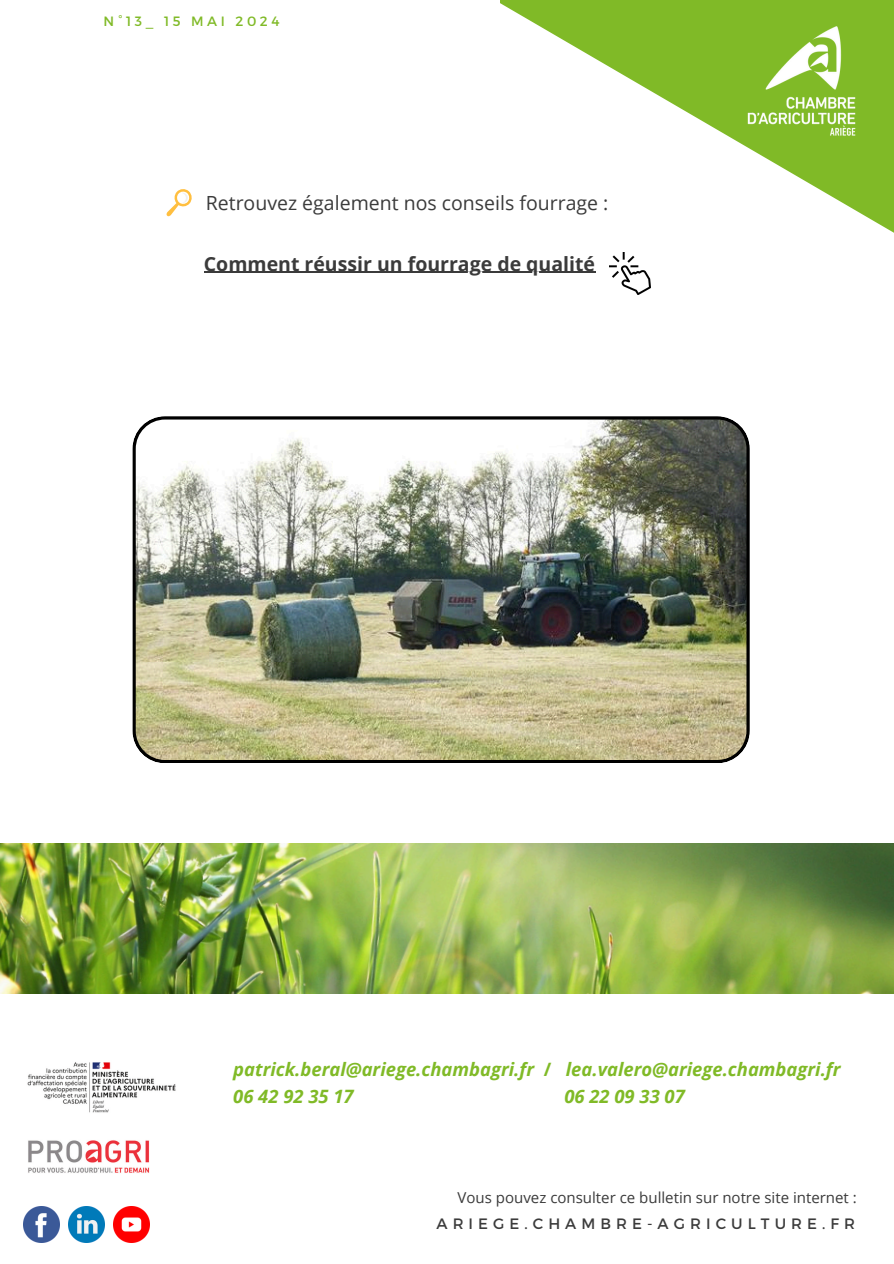
<style>
.page{position:relative;width:894px;height:1264px;background:#fff}
.page>*{position:absolute;margin:0;border:0;box-sizing:border-box;transform-origin:0 0}
.t1{font:19.5px "Open Sans";color:#3b3b3b}
.t2{font:700 19.5px "Open Sans";color:#3b3b3b}
.t3{font:italic 700 18.45px/27px "Open Sans";color:#80ba27}
.t4{font:15px "Open Sans";color:#3b3b3b}
.t5{font:15px "Montserrat";letter-spacing:.335em;color:#3b3b3b}
.t6{font:13.5px "Montserrat";letter-spacing:.265em;color:#80ba27}
.s1{font-style:normal}
</style>
<div class="page">
<svg style="left:499px;top:0;width:394px;height:289px"></svg>
<div style="left:650px;top:0;width:243px;height:142px;background:#80ba27"></div>
<img style="left:735px;top:26px;width:132px;height:122px">
<img style="left:28px;top:1140px;width:122px;height:33px">
<img style="left:27px;top:1062px;width:149px;height:51px">
<img style="left:114px;top:1206px;width:36px;height:36px">
<img style="left:23px;top:1206px;width:36px;height:36px">
<img style="left:69px;top:1206px;width:36px;height:36px">
<img style="left:0;top:843px;width:893px;height:150px">
<hr style="left:204px;top:272px;width:391px;height:1px;background:#3b3b3b">
<svg style="left:166px;top:189px;width:26px;height:28px"></svg>
<img style="left:609px;top:252px;width:41px;height:42px">
<img style="left:132px;top:416px;width:617px;height:346px">
<h3 class="t6" style="left:104px;top:13px;width:177px">N°13_ 15 MAI 2024</h3>
<p class="t1" style="left:206px;top:189px;width:404px">Retrouvez également nos conseils fourrage :</p>
<p class="t2" style="left:204px;top:250px;width:392px">Comment réussir un fourrage de qualité</p>
<h4 class="t3" style="left:233px;top:1055px;width:608px">patrick.beral@ariege.chambagri.fr <span class="s1">/</span> lea.valero@ariege.chambagri.fr<br>06 42 92 35 17</h4>
<h4 class="t3" style="left:564px;top:1082px;width:122px">06 22 09 33 07</h4>
<h1 class="t4" style="left:457px;top:1186px;width:400px">Vous pouvez consulter ce bulletin sur notre site internet :</h1>
<p class="t5" style="left:436px;top:1213px;width:420px">ARIEGE.CHAMBRE-AGRICULTURE.FR</p>
</div>
